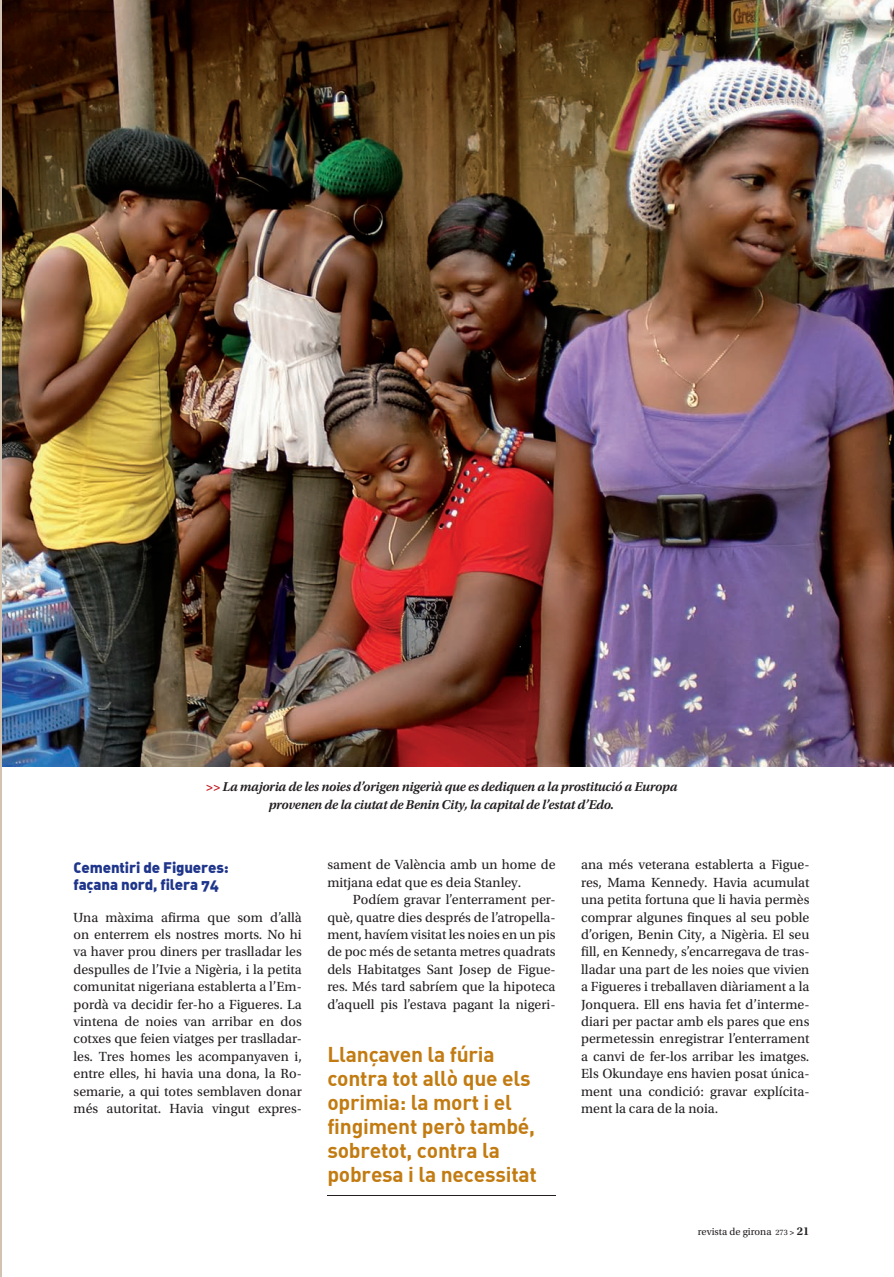
<style>
.page{position:relative;width:894px;height:1277px;background:#fff}
.page>*{position:absolute;margin:0;border:0;box-sizing:border-box;transform-origin:0 0}
.t1{font:21px/24px "DIN Bold";letter-spacing:-.01em;color:#c27b11}
.t2{font:15px/17.4px "DIN Black Alternate";letter-spacing:-.01em;color:#1e358b}
.t3{font:13.95px/17.4px "Utopia Std";color:#231f20;text-align:justify}
.t4{font:italic 600 13.5px/17.4px "Utopia Std";letter-spacing:-.02em;color:#231f20;text-align:center}
.t5{font:10.5px "Utopia Std";color:#231f20}
.s1{color:#c4121a}
.s2{font-size:8.25px}
.s3{font-weight:600;font-size:9px}
.s4{font-weight:600;font-size:12px}
</style>
<div class="page">
<hr style="left:0;top:0;width:1px;height:1277px;background:#d2c2b1">
<hr style="left:327px;top:1195px;width:228px;height:1px;background:#231f20">
<img style="left:3px;top:0;width:891px;height:766px">
<p class="t4" style="left:205px;top:778px;width:473px"><span class="s1">&gt;&gt;</span> La majoria de les noies d’origen nigerià que es dediquen a la prostitució a Europa provenen de la ciutat de Benin City, la capital de l’estat d’Edo.</p>
<p class="t2" style="left:74px;top:858px;width:157px">Cementiri de Figueres: façana nord, filera 74</p>
<p class="t3" style="left:74px;top:908px;width:230px">Una màxima afirma que som d’allà on enterrem els nostres morts. No hi va haver prou diners per traslladar les despulles de l’Ivie a Nigèria, i la petita comunitat nigeriana establerta a l’Em&shy;pordà va decidir fer-ho a Figueres. La vintena de noies van arribar en dos cotxes que feien viatges per traslladar&shy;les. Tres homes les acompanyaven i, entre elles, hi havia una dona, la Ro&shy;semarie, a qui totes semblaven donar més autoritat. Havia vingut expres-</p>
<p class="t3" style="left:327px;top:856px;width:230px">sament de València amb un home de mitjana edat que es deia Stanley.</p>
<p class="t3" style="left:327px;top:891px;width:230px;text-indent:26px">Podíem gravar l’enterrament per&shy;què, quatre dies després de l’atropella&shy;ment, havíem visitat les noies en un pis de poc més de setanta metres quadrats dels Habitatges Sant Josep de Figue&shy;res. Més tard sabríem que la hipoteca d’aquell pis l’estava pagant la nigeri-</p>
<h1 class="t1" style="left:327px;top:1042px;width:211px">Llançaven la fúria contra tot allò que els oprimia: la mort i el fingiment però també, sobretot, contra la pobresa i la necessitat</h1>
<p class="t3" style="left:581px;top:856px;width:230px">ana més veterana establerta a Figue&shy;res, Mama Kennedy. Havia acumulat una petita fortuna que li havia permès comprar algunes finques al seu poble d’origen, Benin City, a Nigèria. El seu fill, en Kennedy, s’encarregava de tras&shy;lladar una part de les noies que vivien a Figueres i treballaven diàriament a la Jonquera. Ell ens havia fet d’interme&shy;diari per pactar amb els pares que ens permetessin enregistrar l’enterrament a canvi de fer-los arribar les imatges.<br>Els Okundaye ens havien posat única&shy;ment una condició: gravar explícita&shy;ment la cara de la noia.</p>
<p class="t5" style="left:698px;top:1225px;width:113px">revista de girona <span class="s2">273</span> <span class="s3">&gt;</span> <span class="s4">21</span></p>
</div>
